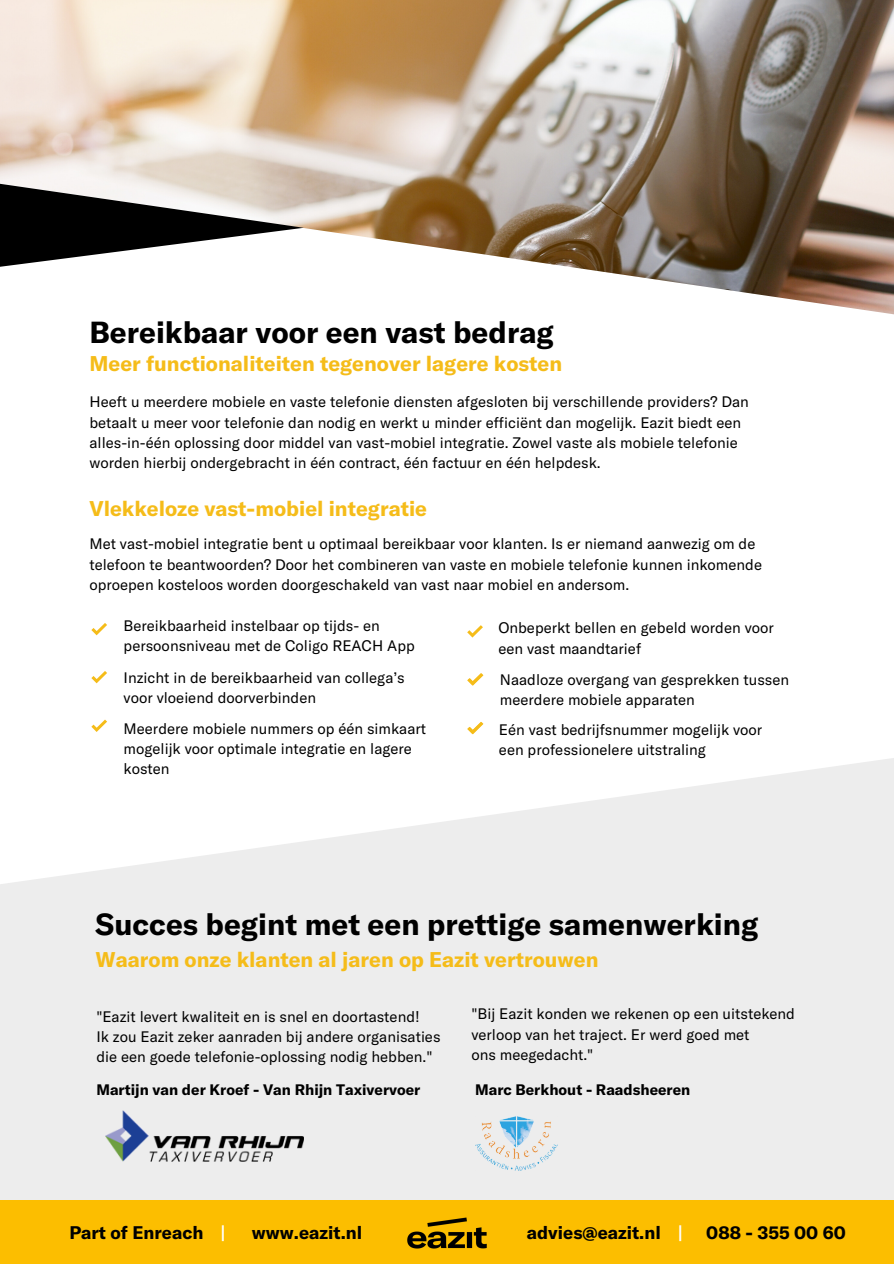
<style>
.page{position:relative;width:894px;height:1264px;background:#fff}
.page>*{position:absolute;margin:0;border:0;box-sizing:border-box;transform-origin:0 0}
.t1{font:700 30px "GT America";color:#000}
.t2{font:700 21px "GT America";color:#f5bc19}
.t3{font:700 18px "GT America";color:#000}
.t4{font:700 18px "GT America";color:#fff}
.t5{font:15px/20.2px "GT America";color:#000}
.t6{font:700 15px "GT America";color:#000}
</style>
<div class="page">
<img style="left:0;top:0;width:893px;height:177px">
<img style="left:303px;top:177px;width:590px;height:138px">
<svg style="left:0;top:174px;width:303px;height:93px"></svg>
<svg style="left:0;top:758px;width:893px;height:442px;fill:#ededed"></svg>
<img style="left:105px;top:1110px;width:199px;height:51px">
<svg style="left:91px;top:623px;width:16px;height:12px"></svg>
<svg style="left:91px;top:671px;width:16px;height:12px"></svg>
<svg style="left:91px;top:719px;width:16px;height:13px"></svg>
<svg style="left:467px;top:625px;width:16px;height:12px"></svg>
<svg style="left:467px;top:673px;width:16px;height:12px"></svg>
<svg style="left:467px;top:722px;width:16px;height:12px"></svg>
<img style="left:475px;top:1116px;width:82px;height:54px">
<div style="left:0;top:1200px;width:893px;height:63px;background:#fcbe00"></div>
<img style="left:407px;top:1217px;width:80px;height:32px">
<p class="t1" style="left:89px;top:313px;width:466px">Bereikbaar voor een vast bedrag</p>
<p class="t2" style="left:89px;top:349px;width:474px">Meer functionaliteiten tegenover lagere kosten</p>
<p class="t5" style="left:89px;top:391px;width:660px">Heeft u meerdere mobiele en vaste telefonie diensten afgesloten bij verschillende providers? Dan</p>
<p class="t5" style="left:89px;top:412px;width:653px">betaalt u meer voor telefonie dan nodig en werkt u minder efficiënt dan mogelijk. Eazit biedt een alles-in-één oplossing door middel van vast-mobiel integratie. Zowel vaste als mobiele telefonie worden hierbij ondergebracht in één contract, één factuur en één helpdesk.</p>
<p class="t2" style="left:89px;top:495px;width:339px">Vlekkeloze vast-mobiel integratie</p>
<p class="t5" style="left:89px;top:533px;width:674px">Met vast-mobiel integratie bent u optimaal bereikbaar voor klanten. Is er niemand aanwezig om de telefoon te beantwoorden? Door het combineren van vaste en mobiele telefonie kunnen inkomende oproepen kosteloos worden doorgeschakeld van vast naar mobiel en andersom.</p>
<p class="t5" style="left:124px;top:615px;width:292px">Bereikbaarheid instelbaar op tijds- en persoonsniveau met de Coligo REACH App</p>
<p class="t5" style="left:124px;top:667px;width:282px">Inzicht in de bereikbaarheid van collega’s voor vloeiend doorverbinden</p>
<p class="t5" style="left:124px;top:718px;width:304px">Meerdere mobiele nummers op één simkaart mogelijk voor optimale integratie en lagere kosten</p>
<p class="t5" style="left:498px;top:617px;width:277px">Onbeperkt bellen en gebeld worden voor een vast maandtarief</p>
<p class="t5" style="left:500px;top:669px;width:290px">Naadloze overgang van gesprekken tussen meerdere mobiele apparaten</p>
<p class="t5" style="left:499px;top:719px;width:265px">Eén vast bedrijfsnummer mogelijk voor een professionelere uitstraling</p>
<p class="t1" style="left:96px;top:904px;width:664px">Succes begint met een prettige samenwerking</p>
<p class="t2" style="left:96px;top:945px;width:504px">Waarom onze klanten al jaren op Eazit vertrouwen</p>
<p class="t5" style="left:471px;top:1003px;width:325px">"Bij Eazit konden we rekenen op een uitstekend verloop van het traject. Er werd goed met</p>
<p class="t5" style="left:471px;top:1044px;width:123px">ons meegedacht."</p>
<p class="t6" style="left:475px;top:1079px;width:217px">Marc Berkhout - Raadsheeren</p>
<p class="t5" style="left:96px;top:1005px;width:325px">"Eazit levert kwaliteit en is snel en doortastend!</p>
<p class="t5" style="left:96px;top:1026px;width:345px">Ik zou Eazit zeker aanraden bij andere organisaties die een goede telefonie-oplossing nodig hebben."</p>
<p class="t6" style="left:96px;top:1079px;width:325px">Martijn van der Kroef - Van Rhijn Taxivervoer</p>
<p class="t3" style="left:69px;top:1221px;width:136px">Part of Enreach</p>
<p class="t4" style="left:221px;top:1221px;width:6px">|</p>
<p class="t3" style="left:252px;top:1221px;width:112px">www.eazit.nl</p>
<p class="t3" style="left:526px;top:1221px;width:135px">advies@eazit.nl</p>
<p class="t4" style="left:678px;top:1221px;width:6px">|</p>
<p class="t3" style="left:706px;top:1221px;width:141px">088 - 355 00 60</p>
</div>
